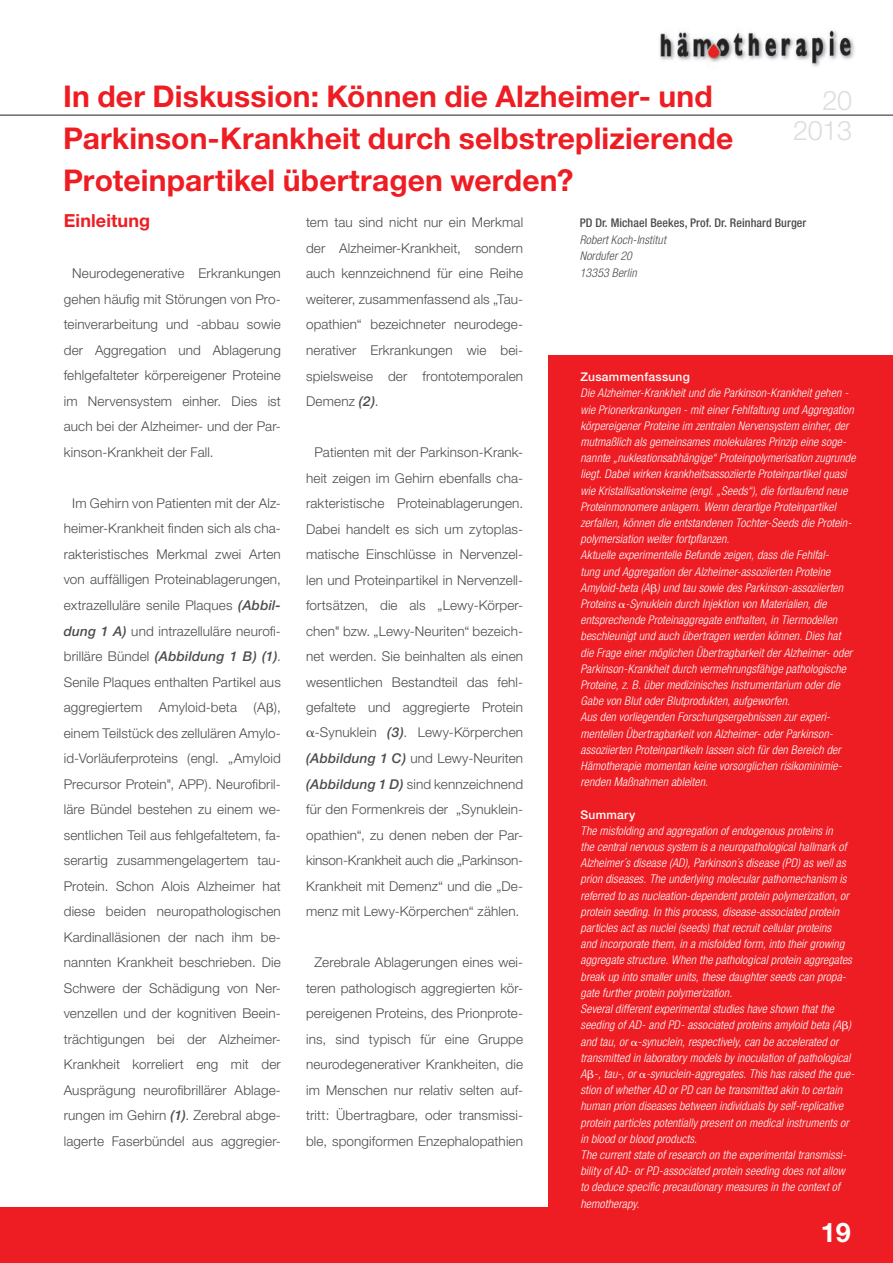
<style>
.page{position:relative;width:893px;height:1263px;background:#fff}
.page>*{position:absolute;margin:0;border:0;box-sizing:border-box;transform-origin:0 0}
.t1{font:700 30px/42px "Helvetica Neue";letter-spacing:.005em;color:#ee1d23}
.t2{font:300 27px/30px "Helvetica Neue";letter-spacing:-.01em;color:#dcdddf;text-align:right}
.t3{font:700 27px "Helvetica Neue";color:#fff}
.SubHead{font:700 18px "Helvetica Neue";letter-spacing:.005em;color:#ee1d23}
.t4{font:300 13.5px/25.5px "Helvetica Neue";letter-spacing:.01em;color:#4b4c4d;text-align:justify}
.t5{font:italic 300 condensed 12px/16.2px "Helvetica Neue LT Com";letter-spacing:.01em;color:#fff}
.SubHead-2{font:500 condensed 12px "Helvetica Neue LT Com";letter-spacing:.01em;color:#4b4c4d}
.SubHead-3{font:italic 300 condensed 12px "Helvetica Neue LT Com";letter-spacing:.01em;color:#4b4c4d}
.t6{font:500 12px "Helvetica Neue";letter-spacing:.02em;color:#fff}
.s1{font-weight:500;font-style:italic}
</style>
<div class="page">
<div style="left:0;top:1208px;width:893px;height:55px;background:#ee1d23"></div>
<hr style="left:0;top:115px;width:893px;height:1px;background:#231f20">
<img style="left:660px;top:30px;width:195px;height:37px">
<div style="left:548px;top:355px;width:345px;height:853px;background:#ee1d23"></div>
<p class="t1" style="left:63px;top:74px;width:672px">In der Diskussion: Können die Alzheimer- und<br>Parkinson-Krankheit durch selbstreplizierende<br>Proteinpartikel übertragen werden?</p>
<h2 class="t2" style="left:793px;top:84px;width:61px">20<br>2013</h2>
<p class="SubHead" style="left:64px;top:210px;width:88px">Einleitung</p>
<p class="t4" style="left:64px;top:261px;width:219px;text-indent:9px">Neurodegenerative Erkrankungen gehen häufig mit Störungen von Pro&shy;teinverarbeitung und -abbau sowie der Aggregation und Ablagerung fehlgefalteter körpereigener Proteine im Nervensystem einher. Dies ist auch bei der Alzheimer- und der Par&shy;kinson-Krankheit der Fall.</p>
<p class="t4" style="left:64px;top:490px;width:219px;text-indent:9px">Im Gehirn von Patienten mit der Alz&shy;heimer-Krankheit finden sich als cha&shy;rakteristisches Merkmal zwei Arten von auffälligen Proteinablagerungen, extrazelluläre senile Plaques <span class="s1">(Abbil&shy;dung 1 A)</span> und intrazelluläre neurofi&shy;brilläre Bündel <span class="s1">(Abbildung 1 B) (1)</span>.<br>Senile Plaques enthalten Partikel aus aggregiertem Amyloid-beta (A ), einem Teilstück des zellulären Amylo&shy;id-Vorläuferproteins (engl. „Amyloid Precursor Protein", APP). Neurofibril&shy;läre Bündel bestehen zu einem we&shy;sentlichen Teil aus fehlgefaltetem, fa&shy;serartig zusammengelagertem tau-Protein. Schon Alois Alzheimer hat diese beiden neuropathologischen Kardinalläsionen der nach ihm be&shy;nannten Krankheit beschrieben. Die Schwere der Schädigung von Ner&shy;venzellen und der kognitiven Beein&shy;trächtigungen bei der Alzheimer-Krankheit korreliert eng mit der Ausprägung neurofibrillärer Ablage&shy;rungen im Gehirn <span class="s1">(1)</span>. Zerebral abge&shy;lagerte Faserbündel aus aggregier-</p>
<p class="t4" style="left:306px;top:210px;width:219px">tem tau sind nicht nur ein Merkmal der Alzheimer-Krankheit, sondern auch kennzeichnend für eine Reihe weiterer, zusammenfassend als „Tau&shy;opathien“ bezeichneter neurodege&shy;nerativer Erkrankungen wie bei&shy;spielsweise der frontotemporalen Demenz <span class="s1">(2)</span>.</p>
<p class="t4" style="left:306px;top:439px;width:219px;text-align:right">Patienten mit der Parkinson-Krank&shy;heit zeigen im Gehirn ebenfalls cha&shy;rakteristische Proteinablagerungen.<br>Dabei handelt es sich um zytoplas&shy;matische Einschlüsse in Nervenzel&shy;len und Proteinpartikel in Nervenzell&shy;fortsätzen, die als „Lewy-Körper&shy;chen" bzw. „Lewy-Neuriten“ bezeich&shy;net werden. Sie beinhalten als einen wesentlichen Bestandteil das fehl&shy;gefaltete und aggregierte Protein -Synuklein <span class="s1">(3)</span>. Lewy-Körperchen <span class="s1">(Abbildung 1 C)</span> und Lewy-Neuriten <span class="s1">(Abbildung 1 D)</span> sind kennzeichnend für den Formenkreis der „Synuklein&shy;opathien“, zu denen neben der Par&shy;kinson-Krankheit auch die „Parkinson-Krankheit mit Demenz“ und die „De&shy;menz mit Lewy-Körperchen“ zählen.</p>
<p class="t4" style="left:306px;top:949px;width:219px;text-indent:9px">Zerebrale Ablagerungen eines wei&shy;teren pathologisch aggregierten kör&shy;pereigenen Proteins, des Prionprote&shy;ins, sind typisch für eine Gruppe neurodegenerativer Krankheiten, die im Menschen nur relativ selten auf&shy;tritt: Übertragbare, oder transmissi&shy;ble, spongiformen Enzephalopathien</p>
<p class="SubHead-2" style="left:580px;top:216px;width:228px">PD Dr. Michael Beekes, Prof. Dr. Reinhard Burger</p>
<p class="SubHead-3" style="left:580px;top:233px;width:88px">Robert Koch-Institut</p>
<p class="SubHead-3" style="left:580px;top:249px;width:54px">Nordufer 20</p>
<p class="SubHead-3" style="left:580px;top:266px;width:58px">13353 Berlin</p>
<p class="t6" style="left:580px;top:370px;width:111px">Zusammenfassung</p>
<p class="t5" style="left:580px;top:385px;width:276px">Die Alzheimer-Krankheit und die Parkinson-Krankheit gehen - wie Prionerkrankungen - mit einer Fehlfaltung und Aggregation körpereigener Proteine im zentralen Nervensystem einher, der mutmaßlich als gemeinsames molekulares Prinzip eine soge&shy;nannte „nukleationsabhängige“ Proteinpolymerisation zugrunde liegt. Dabei wirken krankheitsassoziierte Proteinpartikel quasi wie Kristallisationskeime (engl. „Seeds“), die fortlaufend neue Proteinmonomere anlagern. Wenn derartige Proteinpartikel zerfallen, können die entstandenen Tochter-Seeds die Protein&shy;polymersiation weiter fortpflanzen.</p>
<p class="t5" style="left:580px;top:547px;width:273px">Aktuelle experimentelle Befunde zeigen, dass die Fehlfal-<br>tung und Aggregation der Alzheimer-assoziierten Proteine Amyloid-beta (A ) und tau sowie des Parkinson-assoziierten Proteins -Synuklein durch Injektion von Materialien, die entsprechende Proteinaggregate enthalten, in Tiermodellen beschleunigt und auch übertragen werden können. Dies hat die Frage einer möglichen Übertragbarkeit der Alzheimer- oder Parkinson-Krankheit durch vermehrungsfähige pathologische Proteine, z. B. über medizinisches Instrumentarium oder die Gabe von Blut oder Blutprodukten, aufgeworfen.</p>
<p class="t5" style="left:580px;top:709px;width:263px">Aus den vorliegenden Forschungsergebnissen zur experi&shy;mentellen Übertragbarkeit von Alzheimer- oder Parkinson&shy;assoziierten Proteinpartikeln lassen sich für den Bereich der Hämotherapie momentan keine vorsorglichen risikominimie&shy;renden Maßnahmen ableiten.</p>
<p class="t6" style="left:580px;top:807px;width:56px">Summary</p>
<p class="t5" style="left:580px;top:822px;width:273px">The misfolding and aggregation of endogenous proteins in<br>the central nervous system is a neuropathological hallmark of Alzheimer´s disease (AD), Parkinson´s disease (PD) as well as prion diseases. The underlying molecular pathomechanism is referred to as nucleation-dependent protein polymerization, or protein seeding. In this process, disease-associated protein particles act as nuclei (seeds) that recruit cellular proteins<br>and incorporate them, in a misfolded form, into their growing aggregate structure. When the pathological protein aggregates break up into smaller units, these daughter seeds can propa&shy;gate further protein polymerization.</p>
<p class="t5" style="left:580px;top:1001px;width:275px">Several different experimental studies have shown that the seeding of AD- and PD- associated proteins amyloid beta (A ) and tau, or -synuclein, respectively, can be accelerated or transmitted in laboratory models by inoculation of pathological A -, tau-, or -synuclein-aggregates. This has raised the que&shy;stion of whether AD or PD can be transmitted akin to certain human prion diseases between individuals by self-replicative protein particles potentially present on medical instruments or in blood or blood products.</p>
<p class="t5" style="left:580px;top:1146px;width:267px">The current state of research on the experimental transmissi&shy;bility of AD- or PD-associated protein seeding does not allow to deduce specific precautionary measures in the context of hemotherapy.</p>
<h2 class="t3" style="left:821px;top:1215px;width:32px">19</h2>
</div>
